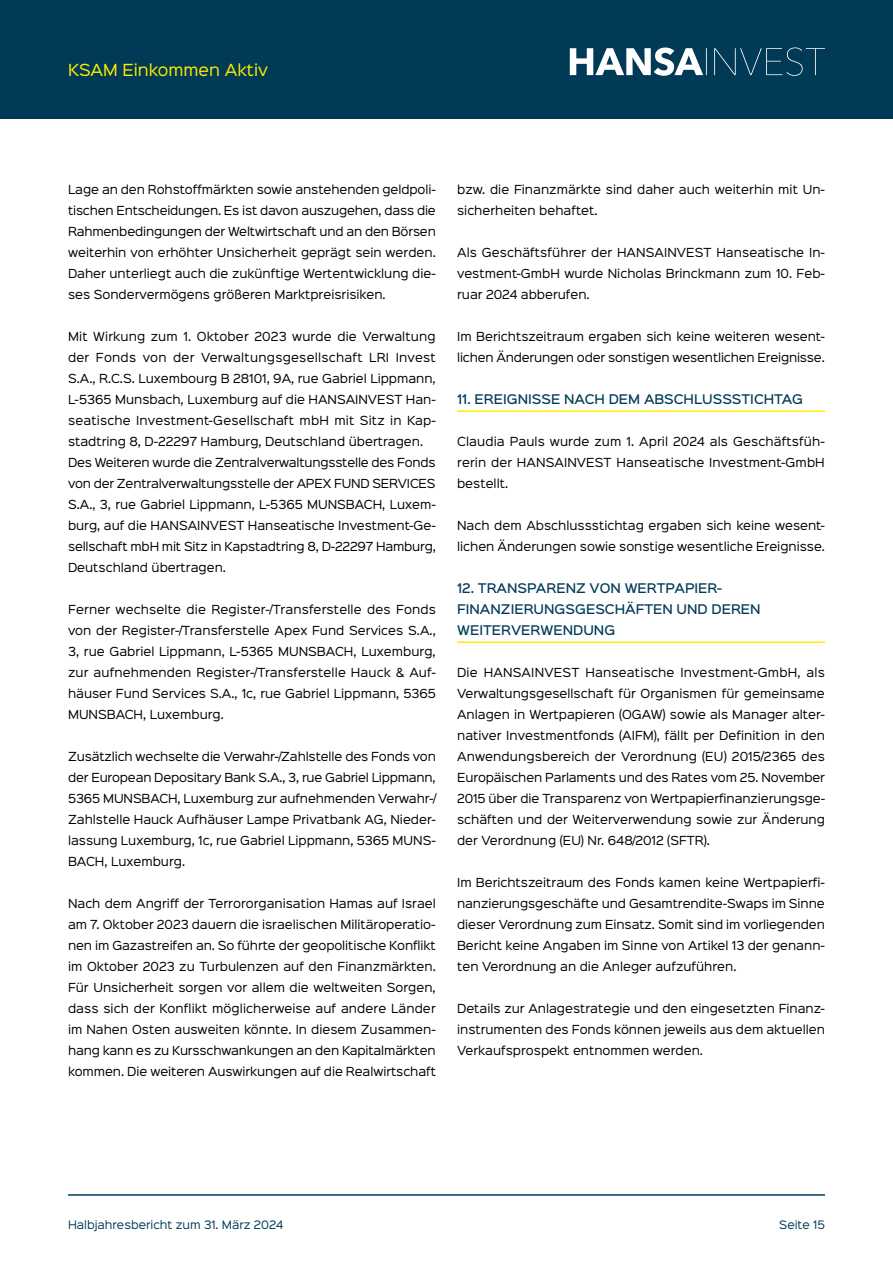
<style>
.page{position:relative;width:893px;height:1263px;background:#fff}
.page>*{position:absolute;margin:0;border:0;box-sizing:border-box;transform-origin:0 0}
.t1{font:15px "Sinkin Sans 400";color:#ffed00}
.t2{font:500 12px/21px "Sinkin Sans 500";color:#003a56}
.t3{font:11.25px/21px "Sinkin Sans 400";color:#000;text-align:justify}
.t4{font:10.5px "Sinkin Sans 400";color:#003a56}
</style>
<div class="page">
<div style="left:0;top:0;width:893px;height:119px;background:#003a56"></div>
<svg style="left:570px;top:47px;width:255px;height:29px"></svg>
<hr style="left:68px;top:1194px;width:757px;height:2px;background:#003a56">
<hr style="left:457px;top:410px;width:368px;height:2px;background:#ffed00">
<hr style="left:457px;top:641px;width:368px;height:2px;background:#ffed00">
<h1 class="t1" style="left:68px;top:57px;width:201px">KSAM Einkommen Aktiv</h1>
<p class="t3" style="left:68px;top:178px;width:369px">Lage an den Rohstoffmärkten sowie anstehenden geldpoli&shy;tischen Entscheidungen. Es ist davon auszugehen, dass die Rahmenbedingungen der Weltwirtschaft und an den Börsen weiterhin von erhöhter Unsicherheit geprägt sein werden.<br>Daher unterliegt auch die zukünftige Wertentwicklung die&shy;ses Sondervermögens größeren Marktpreisrisiken.</p>
<p class="t3" style="left:68px;top:325px;width:369px;text-align:left">Mit Wirkung zum 1. Oktober 2023 wurde die Verwaltung der Fonds von der Verwaltungsgesellschaft LRI Invest S.A., R.C.S. Luxembourg B 28101, 9A, rue Gabriel Lippmann, L-5365 Munsbach, Luxemburg auf die HANSAINVEST Han&shy;seatische Investment-Gesellschaft mbH mit Sitz in Kap&shy;stadtring 8, D-22297 Hamburg, Deutschland übertragen.<br>Des Weiteren wurde die Zentralverwaltungsstelle des Fonds von der Zentralverwaltungsstelle der APEX FUND SERVICES S.A., 3, rue Gabriel Lippmann, L-5365 MUNSBACH, Luxem&shy;burg, auf die HANSAINVEST Hanseatische Investment-Ge&shy;sellschaft mbH mit Sitz in Kapstadtring 8, D-22297 Hamburg, Deutschland übertragen.</p>
<p class="t3" style="left:68px;top:598px;width:369px">Ferner wechselte die Register-/Transferstelle des Fonds von der Register-/Transferstelle Apex Fund Services S.A., 3, rue Gabriel Lippmann, L-5365 MUNSBACH, Luxemburg, zur aufnehmenden Register-/Transferstelle Hauck &amp; Auf&shy;häuser Fund Services S.A., 1c, rue Gabriel Lippmann, 5365<br>MUNSBACH, Luxemburg.</p>
<p class="t3" style="left:68px;top:745px;width:369px">Zusätzlich wechselte die Verwahr-/Zahlstelle des Fonds von der European Depositary Bank S.A., 3, rue Gabriel Lippmann, 5365 MUNSBACH, Luxemburg zur aufnehmenden Verwahr-/ Zahlstelle Hauck Aufhäuser Lampe Privatbank AG, Nieder&shy;lassung Luxemburg, 1c, rue Gabriel Lippmann, 5365 MUNS-BACH, Luxemburg.</p>
<p class="t3" style="left:68px;top:892px;width:369px">Nach dem Angriff der Terrororganisation Hamas auf Israel am 7. Oktober 2023 dauern die israelischen Militäroperatio&shy;nen im Gazastreifen an. So führte der geopolitische Konflikt im Oktober 2023 zu Turbulenzen auf den Finanzmärkten.<br>Für Unsicherheit sorgen vor allem die weltweiten Sorgen, dass sich der Konflikt möglicherweise auf andere Länder im Nahen Osten ausweiten könnte. In diesem Zusammen&shy;hang kann es zu Kursschwankungen an den Kapitalmärkten kommen. Die weiteren Auswirkungen auf die Realwirtschaft</p>
<p class="t3" style="left:457px;top:178px;width:369px">bzw. die Finanzmärkte sind daher auch weiterhin mit Un&shy;sicherheiten behaftet.</p>
<p class="t3" style="left:457px;top:241px;width:369px">Als Geschäftsführer der HANSAINVEST Hanseatische In&shy;vestment-GmbH wurde Nicholas Brinckmann zum 10. Feb&shy;ruar 2024 abberufen.</p>
<p class="t3" style="left:457px;top:325px;width:369px">Im Berichtszeitraum ergaben sich keine weiteren wesent&shy;lichen Änderungen oder sonstigen wesentlichen Ereignisse.</p>
<p class="t2" style="left:457px;top:388px;width:347px">11. EREIGNISSE NACH DEM ABSCHLUSSSTICHTAG</p>
<p class="t3" style="left:457px;top:430px;width:369px">Claudia Pauls wurde zum 1. April 2024 als Geschäftsfüh&shy;rerin der HANSAINVEST Hanseatische Investment-GmbH bestellt.</p>
<p class="t3" style="left:457px;top:514px;width:369px">Nach dem Abschlussstichtag ergaben sich keine wesent&shy;lichen Änderungen sowie sonstige wesentliche Ereignisse.</p>
<p class="t2" style="left:457px;top:577px;width:305px">12. TRANSPARENZ VON WERTPAPIER-<br>FINANZIERUNGSGESCHÄFTEN UND DEREN<br>WEITERVERWENDUNG</p>
<p class="t3" style="left:457px;top:661px;width:370px">Die HANSAINVEST Hanseatische Investment-GmbH, als Verwaltungsgesellschaft für Organismen für gemeinsame Anlagen in Wertpapieren (OGAW) sowie als Manager alter&shy;nativer Investmentfonds (AIFM), fällt per Definition in den Anwendungsbereich der Verordnung (EU) 2015/2365 des Europäischen Parlaments und des Rates vom 25. November 2015 über die Transparenz von Wertpapierfinanzierungsge&shy;schäften und der Weiterverwendung sowie zur Änderung der Verordnung (EU) Nr. 648/2012 (SFTR).</p>
<p class="t3" style="left:457px;top:871px;width:369px">Im Berichtszeitraum des Fonds kamen keine Wertpapierfi&shy;nanzierungsgeschäfte und Gesamtrendite-Swaps im Sinne dieser Verordnung zum Einsatz. Somit sind im vorliegenden Bericht keine Angaben im Sinne von Artikel 13 der genann&shy;ten Verordnung an die Anleger aufzuführen.</p>
<p class="t3" style="left:457px;top:997px;width:369px">Details zur Anlagestrategie und den eingesetzten Finanz&shy;instrumenten des Fonds können jeweils aus dem aktuellen Verkaufsprospekt entnommen werden.</p>
<p class="t4" style="left:68px;top:1216px;width:217px">Halbjahresbericht zum 31. März 2024</p>
<p class="t4" style="left:779px;top:1216px;width:47px">Seite 15</p>
</div>
